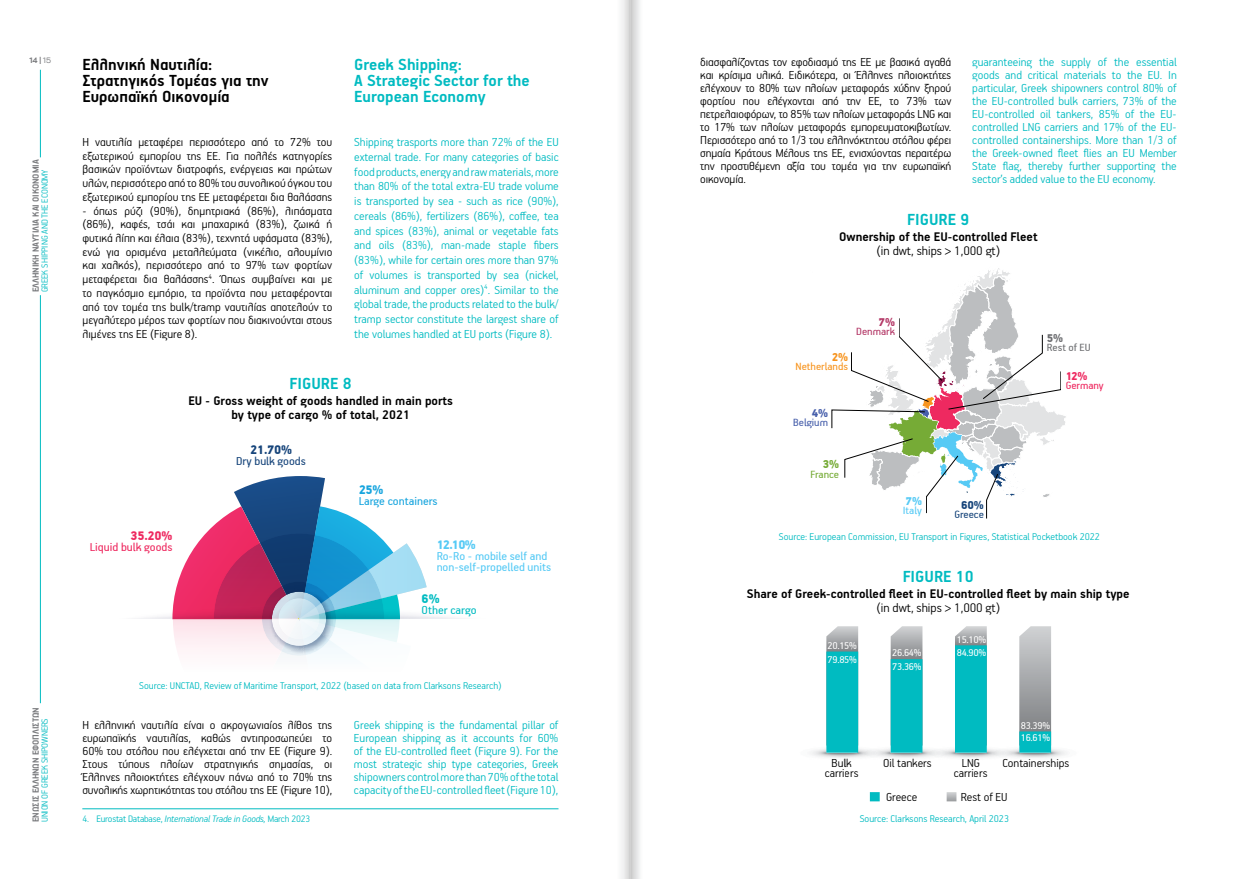
<style>
.page{position:relative;width:1259px;height:879px;background:#fff}
.page>*{position:absolute;margin:0;border:0;box-sizing:border-box;transform-origin:0 0}
.t1{font:700 18px/16px "PF Handbook Pro";color:#00bbc1}
.t2{font:700 18px/16px "PF Handbook Pro";color:#000}
.t3{font:700 14px/14px "PF Handbook Pro";color:#000;text-align:center}
.t4{font:300 14px "PF Handbook Pro";color:#000}
.t5{font:900 14px "PF Handbook Pro";color:#17457b}
.t6{font:900 14px "PF Handbook Pro";color:#ee2960}
.t7{font:900 14px "PF Handbook Pro";color:#56caf5}
.t8{font:900 14px "PF Handbook Pro";color:#18a5de}
.t9{font:900 14px "PF Handbook Pro";color:#00bbc1}
.t10{font:300 13px/13px "PF Handbook Pro";color:#000;text-align:justify}
.t11{font:300 13px/13px "PF Handbook Pro";color:#00bbc1;text-align:justify}
.t12{font:13px/11px "PF Handbook Pro";color:#56caf5}
.t13{font:13px "PF Handbook Pro";color:#ee2960}
.t14{font:13px "PF Handbook Pro";color:#18a5de}
.t15{font:13px "PF Handbook Pro";color:#17457b}
.t16{font:13px "PF Handbook Pro";color:#00bbc1}
.t17{font:900 12.8px "PF Handbook Pro";color:#17457b}
.t18{font:900 12.8px "PF Handbook Pro";color:#ee2960}
.t19{font:900 12.8px "PF Handbook Pro";color:#b33766}
.t20{font:900 12.8px "PF Handbook Pro";color:#475fab}
.t21{font:900 12.8px "PF Handbook Pro";color:#76ab36}
.t22{font:900 12.8px "PF Handbook Pro";color:#56caf5}
.t23{font:900 12.8px "PF Handbook Pro";color:#f7941e}
.t24{font:900 12.8px "PF Handbook Pro";color:#6d6e71}
.t25{font:11.9px "PF Handbook Pro";color:#f7941e}
.t26{font:11.9px "PF Handbook Pro";color:#6d6e71}
.t27{font:11.9px "PF Handbook Pro";color:#b33766}
.t28{font:11.9px "PF Handbook Pro";color:#475fab}
.t29{font:11.9px "PF Handbook Pro";color:#ee2960}
.t30{font:11.9px "PF Handbook Pro";color:#17457b}
.t31{font:11.9px "PF Handbook Pro";color:#76ab36}
.t32{font:11.9px "PF Handbook Pro";color:#56caf5}
.t33{font:300 11px "PF Handbook Pro";color:#00bbc1}
.t34{font:11px "PF Handbook Pro";letter-spacing:-.03em;color:#fff}
.t35{font:300 10.5px "PF Handbook Pro";letter-spacing:-.015em;color:#00bbc1}
.t36{font:700 10px "PF Handbook Pro";letter-spacing:-.01em;color:#77787b}
.t37{font:300 10px "PF Handbook Pro";letter-spacing:-.01em;color:#00bbc1}
.t38{font:700 7.7px "Zona Pro";color:#77787b}
.s1{font-weight:400}
.s2{font-style:italic}
</style>
<div class="page">
<svg style="left:139px;top:476px;width:320px;height:180px"></svg>
<hr style="left:82px;top:808px;width:476px;height:1px;background:#00bbc1">
<svg style="left:831px;top:268px;width:235px;height:250px"></svg>
<svg style="left:870px;top:792px;width:9px;height:9px"></svg>
<svg style="left:946px;top:792px;width:10px;height:9px"></svg>
<img style="left:810px;top:749px;width:36px;height:9px">
<img style="left:846px;top:719px;width:64px;height:39px">
<img style="left:910px;top:719px;width:64px;height:39px">
<img style="left:974px;top:719px;width:93px;height:39px">
<svg style="left:826px;top:626px;width:32px;height:126px;background:#25b8bd"></svg>
<svg style="left:890px;top:626px;width:32px;height:126px;background:#31b8bd"></svg>
<svg style="left:955px;top:626px;width:31px;height:126px;background:#1bb9bf"></svg>
<svg style="left:1019px;top:626px;width:32px;height:126px;background:#8eadb0"></svg>
<hr style="left:40px;top:295px;width:1px;height:408px;background:#00bbc1">
<hr style="left:40px;top:70px;width:1px;height:87px;background:#00bbc1">
<div style="left:616px;top:0;width:13px;height:879px;background:#f6f7f7"></div>
<div style="left:629px;top:0;width:14px;height:879px;background:#f7f8f8"></div>
<svg style="left:624px;top:0;width:7px;height:879px"></svg>
<svg style="left:631px;top:0;width:8px;height:879px"></svg>
<p class="t38" style="left:29px;top:55px;width:23px">14 | <span class="s1">15</span></p>
<p class="t36" style="left:30px;top:292px;width:134px;rotate:-90deg">ΕΛΛΗΝΙΚΗ ΝΑΥΤΙΛΙΑ ΚΑΙ ΟΙΚΟΝΟΜΙΑ</p>
<p class="t37" style="left:39px;top:292px;width:124px;rotate:-90deg">GREEK SHIPPING AND THE ECONOMY</p>
<p class="t36" style="left:30px;top:822px;width:116px;rotate:-90deg">ΕΝΩΣΙΣ ΕΛΛΗΝΩΝ ΕΦΟΠΛΙΣΤΩΝ</p>
<p class="t37" style="left:39px;top:822px;width:106px;rotate:-90deg">UNION OF GREEK SHIPOWNERS</p>
<h1 class="t2" style="left:82px;top:56px;width:188px">Ελληνική Ναυτιλία:<br>Στρατηγικός Τομέας για την<br>Ευρωπαϊκή Οικονομία</h1>
<h1 class="t1" style="left:354px;top:56px;width:177px">Greek Shipping:<br>A Strategic Sector for the<br>European Economy</h1>
<p class="t10" style="left:82px;top:135px;width:251px;line-height:13.7px">Η ναυτιλία μεταφέρει περισσότερο από το 72% του εξωτερικού εμπορίου της ΕΕ. Για πολλές κατηγορίες βασικών προϊόντων διατροφής, ενέργειας και πρώτων υλών, περισσότερο από το 80% του συνολικού όγκου του εξωτερικού εμπορίου της ΕΕ μεταφέρεται δια θαλάσσης</p>
<p class="t10" style="left:82px;top:203px;width:251px;line-height:13.7px">- όπως ρύζι (90%), δημητριακά (86%), λιπάσματα (86%), καφές, τσάι και μπαχαρικά (83%), ζωικά ή φυτικά λίπη και έλαια (83%), τεχνητά υφάσματα (83%), ενώ για ορισμένα μεταλλεύματα (νικέλιο, αλουμίνιο και χαλκός), περισσότερο από το 97% των φορτίων μεταφέρεται δια θαλάσσης<sup>4</sup>. Όπως συμβαίνει και με το παγκόσμιο εμπόριο, τα προϊόντα που μεταφέρονται από τον τομέα της bulk/tramp ναυτιλίας αποτελούν το μεγαλύτερο μέρος των φορτίων που διακινούνται στους λιμένες της ΕΕ (Figure 8).</p>
<p class="t11" style="left:354px;top:134px;width:206px;line-height:14.7px">Shipping trasports more than 72% of the EU external trade. For many categories of basic food products, energy and raw materials, more than 80% of the total extra-EU trade volume is transported by sea - such as rice (90%), cereals (86%), fertilizers (86%), coffee, tea and spices (83%), animal or vegetable fats and oils (83%), man-made staple fibers (83%), while for certain ores more than 97% of volumes is transported by sea (nickel, aluminum and copper ores)<sup>4</sup>. Similar to the global trade, the products related to the bulk/ tramp sector constitute the largest share of the volumes handled at EU ports (Figure 8).</p>
<h1 class="t1" style="left:290px;top:375px;width:64px">FIGURE 8</h1>
<p class="t3" style="left:188px;top:393px;width:266px">EU - Gross weight of goods handled in main ports by type of cargo % of total, 2021</p>
<p class="t6" style="left:130px;top:527px;width:43px">35.20%</p>
<p class="t13" style="left:90px;top:539px;width:84px">Liquid bulk goods</p>
<p class="t5" style="left:250px;top:441px;width:44px">21.70%</p>
<p class="t15" style="left:236px;top:453px;width:71px">Dry bulk goods</p>
<p class="t8" style="left:358px;top:482px;width:26px">25%</p>
<p class="t14" style="left:358px;top:493px;width:81px">Large containers</p>
<p class="t7" style="left:436px;top:536px;width:41px">12.10%</p>
<p class="t12" style="left:436px;top:549px;width:116px">Ro-Ro - mobile self and non-self-propelled units</p>
<p class="t9" style="left:421px;top:590px;width:20px">6%</p>
<p class="t16" style="left:421px;top:602px;width:57px">Other cargo</p>
<p class="t33" style="left:139px;top:679px;width:364px">Source: UNCTAD, Review of Maritime Transport, 2022 (based on data from Clarksons Research)</p>
<p class="t10" style="left:82px;top:717px;width:251px">Η ελληνική ναυτιλία είναι ο ακρογωνιαίος λίθος της ευρωπαϊκής ναυτιλίας, καθώς αντιπροσωπεύει το 60% του στόλου που ελέγχεται από την ΕΕ (Figure 9).<br>Στους τύπους πλοίων στρατηγικής σημασίας, οι Έλληνες πλοιοκτήτες ελέγχουν πάνω από το 70% της συνολικής χωρητικότητας του στόλου της ΕΕ (Figure 10),</p>
<p class="t35" style="left:82px;top:812px;width:229px">4. Eurostat Database, <span class="s2">International Trade in Goods,</span> March 2023</p>
<p class="t11" style="left:354px;top:717px;width:206px">Greek shipping is the fundamental pillar of European shipping as it accounts for 60% of the EU-controlled fleet (Figure 9). For the most strategic ship type categories, Greek shipowners control more than 70% of the total capacity of the EU-controlled fleet (Figure 10),</p>
<p class="t10" style="left:700px;top:55px;width:253px">διασφαλίζοντας τον εφοδιασμό της EE με βασικά αγαθά και κρίσιμα υλικά. Ειδικότερα, οι Έλληνες πλοιοκτήτες ελέγχουν το 80% των πλοίων μεταφοράς χύδην ξηρού φορτίου που ελέγχονται από την ΕΕ, το 73% των πετρελαιοφόρων, το 85% των πλοίων μεταφοράς LNG και το 17% των πλοίων μεταφοράς εμπορευματοκιβωτίων.<br>Περισσότερο από το 1/3 του ελληνόκτητου στόλου φέρει σημαία Κράτους Mέλους της ΕΕ, ενισχύοντας περαιτέρω την προστιθέμενη αξία του τομέα για την ευρωπαϊκή οικονομία.</p>
<p class="t11" style="left:972px;top:55px;width:206px">guaranteeing the supply of the essential goods and critical materials to the EU. In particular, Greek shipowners control 80% of the EU-controlled bulk carriers, 73% of the EU-controlled oil tankers, 85% of the EU&shy;controlled LNG carriers and 17% of the EU&shy;controlled containerships. More than 1/3 of the Greek-owned fleet flies an EU Member State flag, thereby further supporting the sector’s added value to the EU economy.</p>
<h1 class="t1" style="left:907px;top:211px;width:64px">FIGURE 9</h1>
<p class="t3" style="left:839px;top:229px;width:200px">Ownership of the EU-controlled Fleet</p>
<p class="t4" style="left:876px;top:242px;width:125px">(in dwt, ships &gt; 1,000 gt)</p>
<p class="t23" style="left:831px;top:349px;width:18px">2%</p>
<p class="t25" style="left:795px;top:359px;width:54px">Netherlands</p>
<p class="t19" style="left:878px;top:314px;width:18px">7%</p>
<p class="t27" style="left:856px;top:324px;width:40px">Denmark</p>
<p class="t20" style="left:811px;top:405px;width:18px">4%</p>
<p class="t28" style="left:793px;top:415px;width:36px">Belgium</p>
<p class="t21" style="left:823px;top:457px;width:18px">3%</p>
<p class="t31" style="left:810px;top:467px;width:30px">France</p>
<p class="t22" style="left:905px;top:493px;width:18px">7%</p>
<p class="t32" style="left:902px;top:503px;width:21px">Italy</p>
<p class="t17" style="left:961px;top:497px;width:24px">60%</p>
<p class="t30" style="left:954px;top:507px;width:31px">Greece</p>
<p class="t24" style="left:1046px;top:330px;width:18px">5%</p>
<p class="t26" style="left:1046px;top:340px;width:45px">Rest of EU</p>
<p class="t18" style="left:1065px;top:368px;width:23px">12%</p>
<p class="t29" style="left:1065px;top:378px;width:40px">Germany</p>
<p class="t33" style="left:779px;top:530px;width:323px">Source: European Commission, EU Transport in Figures, Statistical Pocketbook 2022</p>
<h1 class="t1" style="left:902px;top:567px;width:73px">FIGURE 10</h1>
<p class="t3" style="left:747px;top:586px;width:384px">Share of Greek-controlled fleet in EU-controlled fleet by main ship type</p>
<p class="t4" style="left:876px;top:599px;width:125px">(in dwt, ships &gt; 1,000 gt)</p>
<p class="t34" style="left:827px;top:639px;width:31px">20.15%</p>
<p class="t34" style="left:827px;top:652px;width:31px">79.85%</p>
<p class="t34" style="left:957px;top:633px;width:31px">15.10%</p>
<p class="t34" style="left:892px;top:646px;width:31px">26.64%</p>
<p class="t34" style="left:957px;top:646px;width:31px">84.90%</p>
<p class="t34" style="left:892px;top:660px;width:31px">73.36%</p>
<p class="t34" style="left:1020px;top:718px;width:31px">83.39%</p>
<p class="t34" style="left:1020px;top:731px;width:31px">16.61%</p>
<p class="t10" style="left:831px;top:755px;width:22px">Bulk</p>
<p class="t10" style="left:883px;top:755px;width:50px">Oil tankers</p>
<p class="t10" style="left:825px;top:765px;width:35px">carriers</p>
<p class="t10" style="left:954px;top:757px;width:35px;line-height:10px;text-align:center">LNG carriers</p>
<p class="t10" style="left:1002px;top:755px;width:68px">Containerships</p>
<p class="t10" style="left:886px;top:790px;width:33px">Greece</p>
<p class="t10" style="left:960px;top:790px;width:48px">Rest of EU</p>
<p class="t33" style="left:859px;top:812px;width:151px">Source: Clarksons Research, April 2023</p>
</div>
